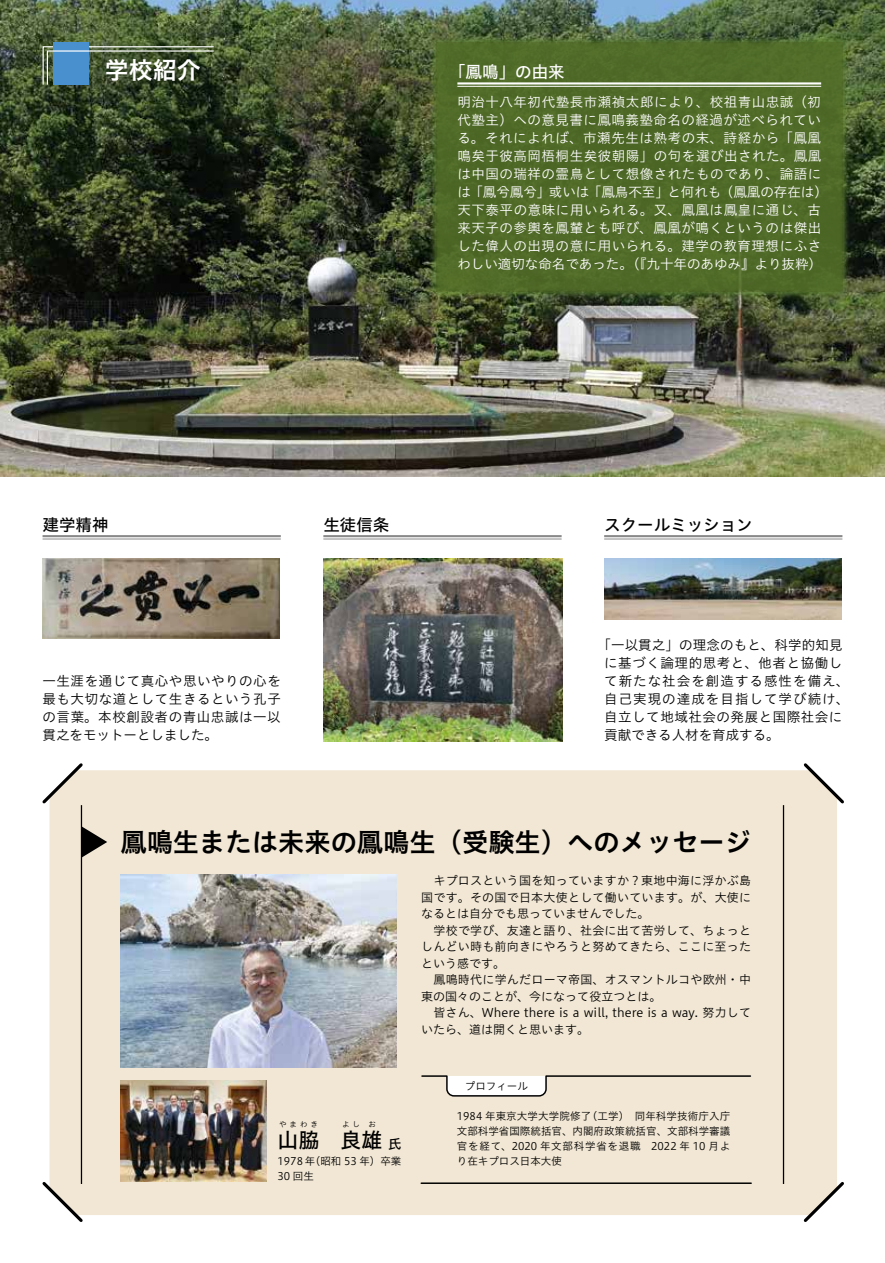
<style>
.page{position:relative;width:885px;height:1263px;background:#fff}
.page>*{position:absolute;margin:0;border:0;box-sizing:border-box;transform-origin:0 0}
.t1{font:26.25px "Hiragino UD Sans Std N W6";color:#000}
.t2{font:24px "Hiragino UD Sans Std N W6";color:#fff}
.t3{font:21px "Hiragino UD Sans Std N W5";color:#000}
.t4{font:16.5px "Hiragino UD Sans Std N W5";color:#000}
.t5{font:16.5px "Hiragino UD Sans Std N W5";color:#fff}
.t6{font:13.5px/18px "Hiragino UD Sans Std N W3";letter-spacing:.04em;color:#fff}
.t7{font:13.5px/18px "Hiragino UD Sans Std N W3";letter-spacing:.04em;color:#000;text-align:justify}
.t8{font:13.5px "Hiragino UD Sans Std N W5";color:#000}
.t9{font:12px/16.5px "Hiragino UD Sans Std N W3";letter-spacing:.02em;color:#000}
.t10{font:10.5px/15px "Hiragino UD Sans Std N W3";color:#000}
.t11{font:7.5px "Hiragino UD Sans Std N W3";letter-spacing:.4em;color:#000}
</style>
<div class="page">
<img style="left:0;top:0;width:884px;height:477px">
<svg style="left:42px;top:763px;width:802px;height:459px;background:#f2e8d6"></svg>
<img style="left:120px;top:1080px;width:146px;height:101px">
<img style="left:120px;top:875px;width:276px;height:192px">
<div style="left:54px;top:43px;width:35px;height:42px;background:#4991ce"></div>
<svg style="left:42px;top:46px;width:173px;height:40px"></svg>
<div style="left:429px;top:35px;width:420px;height:264px;background:#587a30;opacity:.89"></div>
<div style="left:436px;top:43px;width:406px;height:249px;background:#4f6a28"></div>
<hr style="left:457px;top:82px;width:364px;height:3px;background:#fff">
<hr style="left:457px;top:86px;width:364px;height:1px;background:#fff">
<hr style="left:43px;top:535px;width:238px;height:2px;background:#898989">
<hr style="left:43px;top:539px;width:238px;height:1px;background:#898989">
<hr style="left:323px;top:535px;width:238px;height:2px;background:#898989">
<hr style="left:323px;top:539px;width:238px;height:1px;background:#898989">
<hr style="left:604px;top:535px;width:238px;height:2px;background:#898989">
<hr style="left:604px;top:539px;width:238px;height:1px;background:#898989">
<img style="left:43px;top:558px;width:237px;height:81px">
<img style="left:604px;top:558px;width:237px;height:62px">
<hr style="left:782px;top:805px;width:2px;height:379px;background:#000">
<svg style="left:420px;top:1074px;width:331px;height:23px"></svg>
<img style="left:323px;top:558px;width:239px;height:183px">
<hr style="left:81px;top:805px;width:1px;height:379px;background:#000">
<svg style="left:82px;top:826px;width:25px;height:32px"></svg>
<hr style="left:421px;top:1182px;width:330px;height:2px;background:#000">
<h2 class="t2" style="left:105px;top:52px;width:97px">学校紹介</h2>
<p class="t5" style="left:449px;top:60px;width:117px">「鳳鳴」の由来</p>
<p class="t6" style="left:457px;top:92px;width:372px">明治十八年初代塾長市瀬禎太郎により、校祖青山忠誠（初代塾主）への意見書に鳳鳴義塾命名の経過が述べられている。それによれば、市瀬先生は熟考の末、詩経から「鳳凰鳴矣于彼高岡梧桐生矣彼朝陽」の句を選び出された。鳳凰は中国の瑞祥の霊鳥として想像されたものであり、論語には「鳳兮鳳兮」或いは「鳳鳥不至」と何れも（鳳凰の存在は(天下泰平の意味に用いられる。又、鳳凰は鳳皇に通じ、古来天子の参輿を鳳輦とも呼び、鳳凰が鳴くというのは傑出した偉人の出現の意に用いられる。建学の教育理想にふさわしい適切な命名であった。（『九十年のあゆみ』より抜粋(</p>
<p class="t4" style="left:43px;top:512px;width:67px">建学精神</p>
<p class="t4" style="left:323px;top:512px;width:67px">生徒信条</p>
<p class="t7" style="left:43px;top:671px;width:240px">一生涯を通じて真心や思いやりの心を最も大切な道として生きるという孔子の言葉。本校創設者の青山忠誠は一以貫之をモットーとしました。</p>
<p class="t4" style="left:604px;top:512px;width:150px">スクールミッション</p>
<p class="t7" style="left:604px;top:635px;width:246px;text-align:left;text-indent:-7px">「一以貫之」の理念のもと、科学的知見に基づく論理的思考と、他者と協働して新たな社会を創造する感性を備え、自己実現の達成を目指して学び続け、自立して地域社会の発展と国際社会に貢献できる人材を育成する。</p>
<h1 class="t1" style="left:120px;top:822px;width:632px">鳳鳴生または未来の鳳鳴生（受験生）へのメッセージ</h1>
<p class="t9" style="left:421px;top:872px;width:331px">　キプロスという国を知っていますか？東地中海に浮かぶ島国です。その国で日本大使として働いています。が、大使になるとは自分でも思っていませんでした。<br>　学校で学び、友達と語り、社会に出て苦労して、ちょっとしんどい時も前向きにやろうと努めてきたら、ここに至ったという感です。<br>　鳳鳴時代に学んだローマ帝国、オスマントルコや欧州・中東の国々のことが、今になって役立つとは。<br>　皆さん、Where there is a will, there is a way. 努力していたら、道は開くと思います。</p>
<p class="t11" style="left:279px;top:1119px;width:40px">やまわき</p>
<h3 class="t3" style="left:277px;top:1124px;width:43px">山脇</h3>
<p class="t11" style="left:342px;top:1119px;width:19px">よし</p>
<p class="t11" style="left:368px;top:1119px;width:9px">お</p>
<h3 class="t3" style="left:340px;top:1124px;width:43px">良雄</h3>
<p class="t8" style="left:388px;top:1134px;width:15px">氏</p>
<p class="t10" style="left:277px;top:1153px;width:125px">1978 （年昭和 53 年）卒業<br>30 回生</p>
<p class="t10" style="left:465px;top:1078px;width:64px">プロフィール</p>
<p class="t10" style="left:587px;top:1107px;width:145px">（工学）　同年科学技術庁入庁</p>
<p class="t10" style="left:457px;top:1107px;width:275px">1984 年東京大学大学院修了<br>文部科学省国際統括官、内閣府政策統括官、文部科学審議官を経て、2020 年文部科学省を退職　2022 年 10 月より在キプロス日本大使</p>
</div>
